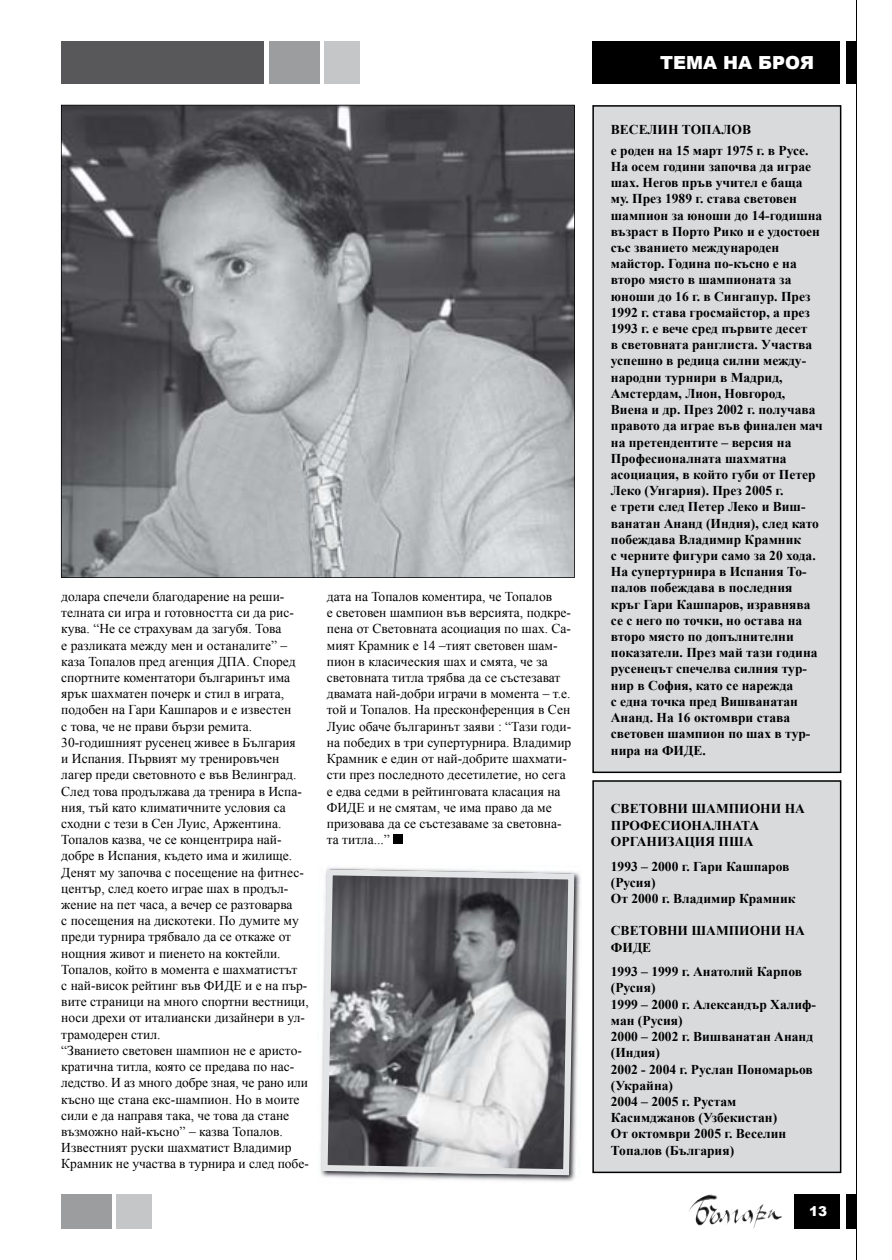
<style>
.page{position:relative;width:892px;height:1260px;background:#fff}
.page>*{position:absolute;margin:0;border:0;box-sizing:border-box;transform-origin:0 0}
.t1{font:900 18px "Arial";color:#fff}
.t2{font:13.5px/16.2px "Times New Roman";color:#000}
.t3{font:700 13.5px/16.2px "Times New Roman";color:#000}
.t4{font:900 13.5px "Arial";color:#fff}
</style>
<div class="page">
<hr style="left:856px;top:0;width:1px;height:1259px;background:#000">
<div style="left:846px;top:41px;width:10px;height:43px;background:#000"></div>
<div style="left:592px;top:41px;width:247px;height:43px;background:#000"></div>
<div style="left:61px;top:41px;width:203px;height:43px;background:#58585a"></div>
<div style="left:269px;top:41px;width:50px;height:43px;background:#9c9d9f"></div>
<div style="left:324px;top:41px;width:36px;height:43px;background:#c5c6c8"></div>
<div style="left:61px;top:1194px;width:51px;height:34px;background:#9c9d9f"></div>
<div style="left:116px;top:1194px;width:36px;height:34px;background:#c5c6c8"></div>
<div style="left:846px;top:1194px;width:10px;height:34px;background:#000"></div>
<img style="left:706px;top:1194px;width:11px;height:5px">
<div style="left:793px;top:1194px;width:46px;height:34px;background:#000"></div>
<div style="left:393px;top:834px;width:10px;height:10px;background:#000"></div>
<div style="left:592px;top:105px;width:249px;height:668px;background:#d9dadb"></div>
<div style="left:592px;top:780px;width:249px;height:392px;background:#d9dadb"></div>
<svg style="left:61px;top:105px;width:513px;height:472px;background:#848689"></svg>
<img style="left:320px;top:867px;width:261px;height:315px">
<svg style="left:321px;top:869px;width:253px;height:305px;background:#8b8b8f"></svg>
<p class="t2" style="left:61px;top:588px;width:249px">долара спечели благодарение на реши&shy;телната си игра и готовността си да рис&shy;кува. “Не се страхувам да загубя. Това<br>е разликата между мен и останалите” – каза Топалов пред агенция ДПА. Според спортните коментатори българинът има ярък шахматен почерк и стил в играта, подобен на Гари Кашпаров и е известен<br>с това, че не прави бързи ремита.<br>30-годишният русенец живее в България<br>и Испания. Първият му тренировъчен лагер преди световното е във Велинград.<br>След това продължава да тренира в Испа&shy;ния, тъй като климатичните условия са сходни с тези в Сeн Луис, Аржентина.<br>Топалов казва, че се концентрира най&shy;добре в Испания, където има и жилище.<br>Денят му започва с посещение на фитнес&shy;център, след което играе шах в продъл&shy;жение на пет часа, а вечер се разтоварва<br>с посещения на дискотеки. По думите му преди турнира трябвало да се откаже от нощния живот и пиенето на коктейли.<br>Топалов, който в момента е шахматистът<br>с най-висок рейтинг във ФИДЕ и е на пър - вите страници на много спортни вест ници, носи дрехи от италиански дизайнери в ул&shy;трамодерен стил.<br>“Званието световен шампион не е аристо&shy;кратична титла, която се предава по нас&shy;ледство. И аз много добре зная, че рано или късно ще стана екс-шампион. Но в моите сили е да направя така, че това да стане възможно най-късно” – казва Топалов.<br>Известният руски шахматист Владимир Крамник не участва в турнира и след побе-</p>
<p class="t2" style="left:327px;top:588px;width:246px">дата на Топалов коментира, че Топалов<br>е световен шампион във версията, подкре&shy;пена от Световната асоциация по шах. Са - мият Крамник е 14 –тият световен шам&shy;пион в класическия шах и смята, че за световната титла трябва да се състезават двамата най-добри играчи в момента – т.е. той и Топалов. На пpеcконференция в Сeн Луис обаче българинът заяви : “Тази годи&shy;на победих в три супертурнира. Вла димир Крамник е един от най-добрите шахмати&shy;сти през последното десетилетие, но сега е едва седми в рейтинговата класа ция на ФИДЕ и не смятам, че има право да ме призовава да се състезаваме за све товна&shy;та титла...”</p>
<p class="t1" style="left:660px;top:50px;width:156px">ТЕМА НА БРОЯ</p>
<p class="t3" style="left:611px;top:119px;width:199px;line-height:20.4px">ВЕСЕЛИН ТОПАЛОВ<br>е роден на 15 март 1975 г. в Русе.</p>
<p class="t3" style="left:611px;top:158px;width:213px">На осем години започва да играе шах. Негов пръв учител е баща му. През 1989 г. става световен шампион за юноши до 14-годишна възраст в Порто Рико и е удостоен със зва нието международен майстор. Го дина по-късно е на второ място в шампионата за юноши до 16 г. в Сингапур. През<br>1992 г. става гросмайстор, а през<br>1993 г. е вече сред първите десет<br>в световната ранглиста. Участва успешно в ре дица силни между&shy;народни турнири в Мадрид,<br>Амстердам, Лион, Нов город,<br>Виена и др. През 2002 г. по лучава правото да играе във фина лен мач на претендентите – версия на<br>Професионалната шахматна асоциация, в който губи от Петер<br>Леко (Унгария). През 2005 г.<br>е трети след Петер Леко и Виш&shy;ванатан Ананд (Индия), след като побеж дава Владимир Крамник<br>с черните фигури само за 20 хода.<br>На супер турнира в Испания То&shy;палов побеж дава в последния кръг Гари Кашпа ров, изравнява се с него по точки, но остава на второ място по допъ лнителни показатели. През май тази година русенецът спечелва силния тур&shy;нир в София, като се нарежда<br>с една точка пред Вишва натан<br>Ананд. На 16 октомври става световен шампион по шах в тур&shy;нира на ФИДЕ.</p>
<p class="t3" style="left:611px;top:800px;width:195px">СВЕТОВНИ ШАМПИОНИ НА<br>ПРОФЕ СИОНАЛНАТА<br>ОРГАНИЗАЦИЯ ПША</p>
<p class="t3" style="left:611px;top:857px;width:186px">1993 – 2000 г. Гари Кашпаров (Русия)<br>От 2000 г. Владимир Крамник</p>
<p class="t3" style="left:611px;top:922px;width:195px">СВЕТОВНИ ШАМПИОНИ НА<br>ФИДЕ</p>
<p class="t3" style="left:611px;top:963px;width:207px">1993 – 1999 г. Анатолий Карпов (Русия)<br>1999 – 2000 г. Александър Ха лиф&shy;ман (Русия)<br>2000 – 2002 г. Вишванатан Ананд (Индия)<br>2002 - 2004 г. Руслан Пономарьов (Украйна)<br>2004 – 2005 г. Рустам<br>Касимджанов (Узбекистан)<br>От октомври 2005 г. Веселин<br>Топалов (България)</p>
<p class="t4" style="left:809px;top:1201px;width:20px">13</p>
</div>
